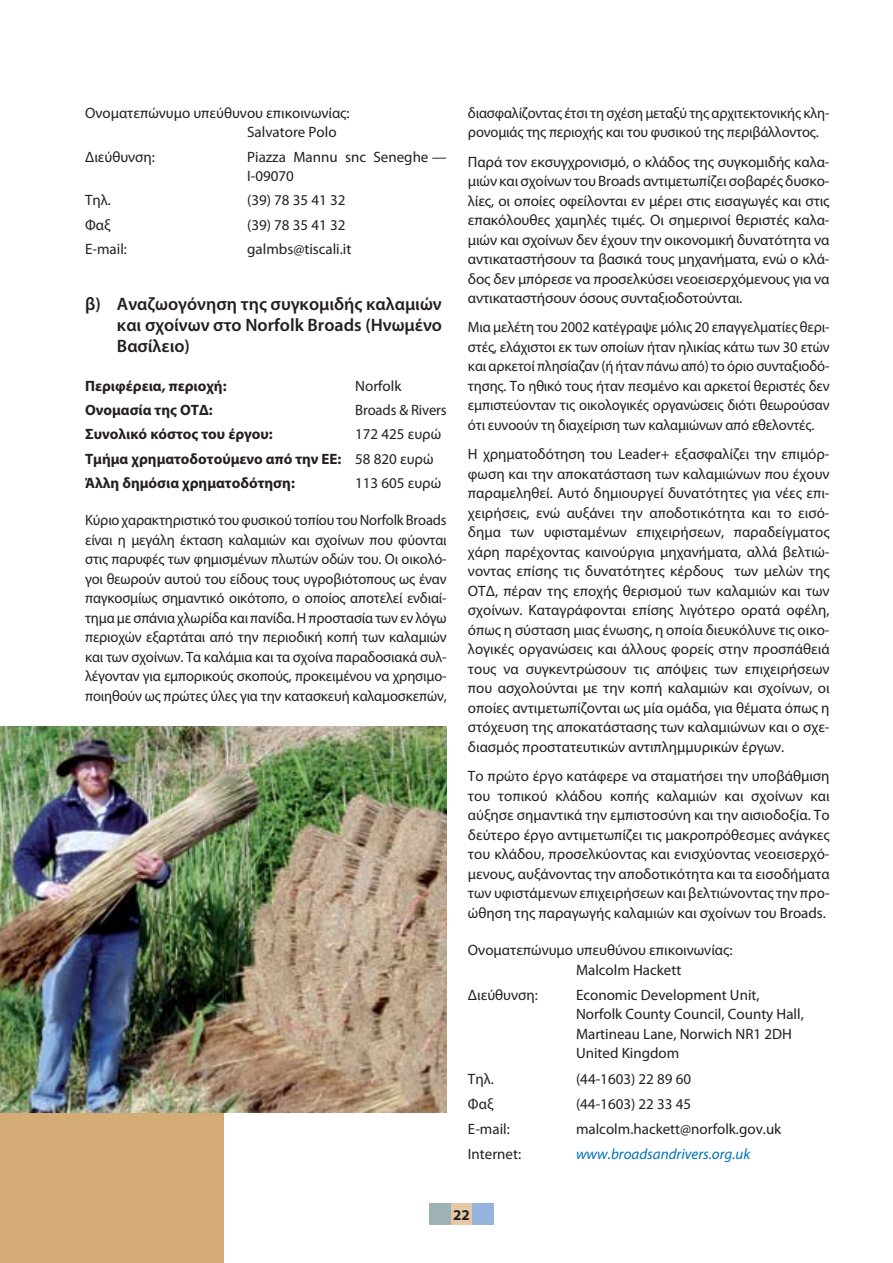
<style>
.page{position:relative;width:893px;height:1263px;background:#fff}
.page>*{position:absolute;margin:0;border:0;box-sizing:border-box;transform-origin:0 0}
.t1{font:600 18px/21px "Myriad Pro";color:#231f20;text-align:justify}
.t2{font:15px/19.5px "Myriad Pro";color:#231f20}
.t3{font:700 15px/24.3px "Myriad Pro";color:#231f20}
.t4{font:italic 15px "Myriad Pro";color:#0071bc}
.s1{font-weight:400}
</style>
<div class="page">
<div style="left:429px;top:1203px;width:22px;height:22px;background:#9eb2b3"></div>
<div style="left:451px;top:1203px;width:21px;height:22px;background:#e5c8a5"></div>
<div style="left:472px;top:1203px;width:21px;height:22px;background:#95b5df"></div>
<div style="left:0;top:1109px;width:223px;height:154px;background:#d5ab76"></div>
<img style="left:0;top:726px;width:446px;height:387px">
<p class="t2" style="left:247px;top:104px;width:104px;text-indent:-162px">Ονοματεπώνυμο υπεύθυνου επικοινωνίας:<br>Salvatore Polo</p>
<p class="t2" style="left:85px;top:148px;width:71px">Διεύθυνση:</p>
<p class="t2" style="left:247px;top:148px;width:201px">Piazza Mannu snc Seneghe —<br>I-09070</p>
<p class="t2" style="left:85px;top:192px;width:27px">Τηλ.</p>
<p class="t2" style="left:247px;top:192px;width:100px">(39) 78 35 41 32</p>
<p class="t2" style="left:85px;top:216px;width:27px">Φαξ</p>
<p class="t2" style="left:247px;top:216px;width:100px">(39) 78 35 41 32</p>
<p class="t2" style="left:85px;top:240px;width:43px">E-mail:</p>
<p class="t2" style="left:247px;top:240px;width:106px">galmbs@tiscali.it</p>
<p class="t1" style="left:117px;top:294px;width:326px;text-indent:-32px">β) Αναζωογόνηση της συγκομιδής καλαμιών και σχοίνων στο Norfolk Broads (Ηνωμένο Βασίλειο)</p>
<p class="t3" style="left:85px;top:375px;width:143px">Περιφέρεια, περιοχή:</p>
<p class="t2" style="left:355px;top:377px;width:48px">Norfolk</p>
<p class="t3" style="left:85px;top:399px;width:129px">Ονομασία της ΟΤΔ:</p>
<p class="t2" style="left:355px;top:401px;width:93px">Broads &amp; Rivers</p>
<p class="t3" style="left:85px;top:423px;width:189px">Συνολικό κόστος του έργου:</p>
<p class="t3" style="left:85px;top:423px;width:357px;text-indent:270px"><span class="s1">172 425 ευρώ<br></span>Τμήμα χρηματοδοτούμενο από την ΕΕ: <span class="s1">58 820 ευρώ<br></span>Άλλη δημόσια χρηματοδότηση:</p>
<p class="t2" style="left:355px;top:474px;width:87px">113 605 ευρώ</p>
<p class="t2" style="left:85px;top:511px;width:363px;text-align:justify">Κύριο χαρακτηριστικό του φυσικού τοπίου του Norfolk Broads είναι η μεγάλη έκταση καλαμιών και σχοίνων που φύονται στις παρυφές των φημισμένων πλωτών οδών του. Οι οικολό&shy;γοι θεωρούν αυτού του είδους τους υγροβιότοπους ως έναν παγκοσμίως σημαντικό οικότοπο, ο οποίος αποτελεί ενδιαί&shy;τημα με σπάνια χλωρίδα και πανίδα. Η προστασία των εν λόγω περιοχών εξαρτάται από την περιοδική κοπή των καλαμιών και των σχοίνων. Τα καλάμια και τα σχοίνα παραδοσιακά συλ&shy;λέγονταν για εμπορικούς σκοπούς, προκειμένου να χρησιμο&shy;ποιηθούν ως πρώτες ύλες για την κατασκευή καλαμοσκεπών,</p>
<p class="t2" style="left:468px;top:104px;width:363px">διασφαλίζοντας έτσι τη σχέση μεταξύ της αρχιτεκτονικής κλη&shy;ρονομιάς της περιοχής και του φυσικού της περιβάλλοντος.</p>
<p class="t2" style="left:468px;top:153px;width:363px;text-align:justify">Παρά τον εκσυγχρονισμό, ο κλάδος της συγκομιδής καλα&shy;μιών και σχοίνων του Broads αντιμετωπίζει σοβαρές δυσκο&shy;λίες, οι οποίες οφείλονται εν μέρει στις εισαγωγές και στις επακόλουθες χαμηλές τιμές. Οι σημερινοί θεριστές καλα&shy;μιών και σχοίνων δεν έχουν την οικονομική δυνατότητα να αντικαταστήσουν τα βασικά τους μηχανήματα, ενώ ο κλά&shy;δος δεν μπόρεσε να προσελκύσει νεοεισερχόμενους για να αντικαταστήσουν όσους συνταξιοδοτούνται.</p>
<p class="t2" style="left:468px;top:319px;width:363px;text-align:justify">Μια μελέτη του 2002 κατέγραψε μόλις 20 επαγγελματίες θερι&shy;στές, ελάχιστοι εκ των οποίων ήταν ηλικίας κάτω των 30 ετών και αρκετοί πλησίαζαν (ή ήταν πάνω από) το όριο συνταξιοδό&shy;τησης. Το ηθικό τους ήταν πεσμένο και αρκετοί θεριστές δεν εμπιστεύονταν τις οικολογικές οργανώσεις διότι θεωρούσαν ότι ευνοούν τη διαχείριση των καλαμιώνων από εθελοντές.</p>
<p class="t2" style="left:468px;top:445px;width:363px;text-align:justify">Η χρηματοδότηση του Leader+ εξασφαλίζει την επιμόρ&shy;φωση και την αποκατάσταση των καλαμιώνων που έχουν παραμεληθεί. Αυτό δημιουργεί δυνατότητες για νέες επι&shy;χειρήσεις, ενώ αυξάνει την αποδοτικότητα και το εισό&shy;δημα των υφισταμένων επιχειρήσεων, παραδείγματος χάρη παρέχοντας καινούργια μηχανήματα, αλλά βελτιώ&shy;νοντας επίσης τις δυνατότητες κέρδους των μελών της ΟΤΔ, πέραν της εποχής θερισμού των καλαμιών και των σχοίνων. Καταγράφονται επίσης λιγότερο ορατά οφέλη, όπως η σύσταση μιας ένωσης, η οποία διευκόλυνε τις οικο&shy;λογικές οργανώσεις και άλλους φορείς στην προσπάθειά τους να συγκεντρώσουν τις απόψεις των επιχειρήσεων που ασχολούνται με την κοπή καλαμιών και σχοίνων, οι οποίες αντιμετωπίζονται ως μία ομάδα, για θέματα όπως η στόχευση της αποκατάστασης των καλαμιώνων και ο σχε&shy;διασμός προστατευτικών αντιπλημμυρικών έργων.</p>
<p class="t2" style="left:468px;top:767px;width:363px;text-align:justify">Το πρώτο έργο κατάφερε να σταματήσει την υποβάθμιση του τοπικού κλάδου κοπής καλαμιών και σχοίνων και αύξησε σημαντικά την εμπιστοσύνη και την αισιοδοξία. Το δεύτερο έργο αντιμετωπίζει τις μακροπρόθεσμες ανάγκες του κλάδου, προσελκύοντας και ενισχύοντας νεοεισερχό&shy;μενους, αυξάνοντας την αποδοτικότητα και τα εισοδήματα των υφιστάμενων επιχειρήσεων και βελτιώνοντας την προ&shy;ώθηση της παραγωγής καλαμιών και σχοίνων του Broads.</p>
<p class="t2" style="left:576px;top:942px;width:158px;text-indent:-108px">Ονοματεπώνυμο υπευθύνου επικοινωνίας:<br>Malcolm Hackett</p>
<p class="t2" style="left:468px;top:986px;width:71px">Διεύθυνση:</p>
<p class="t2" style="left:576px;top:986px;width:229px">Economic Development Unit,<br>Norfolk County Council, County Hall,<br>Martineau Lane, Norwich NR1 2DH<br>United Kingdom</p>
<p class="t2" style="left:468px;top:1070px;width:27px">Τηλ.</p>
<p class="t2" style="left:576px;top:1070px;width:117px">(44-1603) 22 89 60</p>
<p class="t2" style="left:468px;top:1095px;width:27px">Φαξ</p>
<p class="t2" style="left:576px;top:1095px;width:117px">(44-1603) 22 33 45</p>
<p class="t2" style="left:468px;top:1120px;width:43px">E-mail:</p>
<p class="t2" style="left:576px;top:1120px;width:207px">malcolm.hackett@norfolk.gov.uk</p>
<p class="t2" style="left:468px;top:1145px;width:55px">Internet:</p>
<p class="t4" style="left:576px;top:1148px;width:176px">www.broadsandrivers.org.uk</p>
<p class="t3" style="left:453px;top:1204px;width:18px">22</p>
</div>
